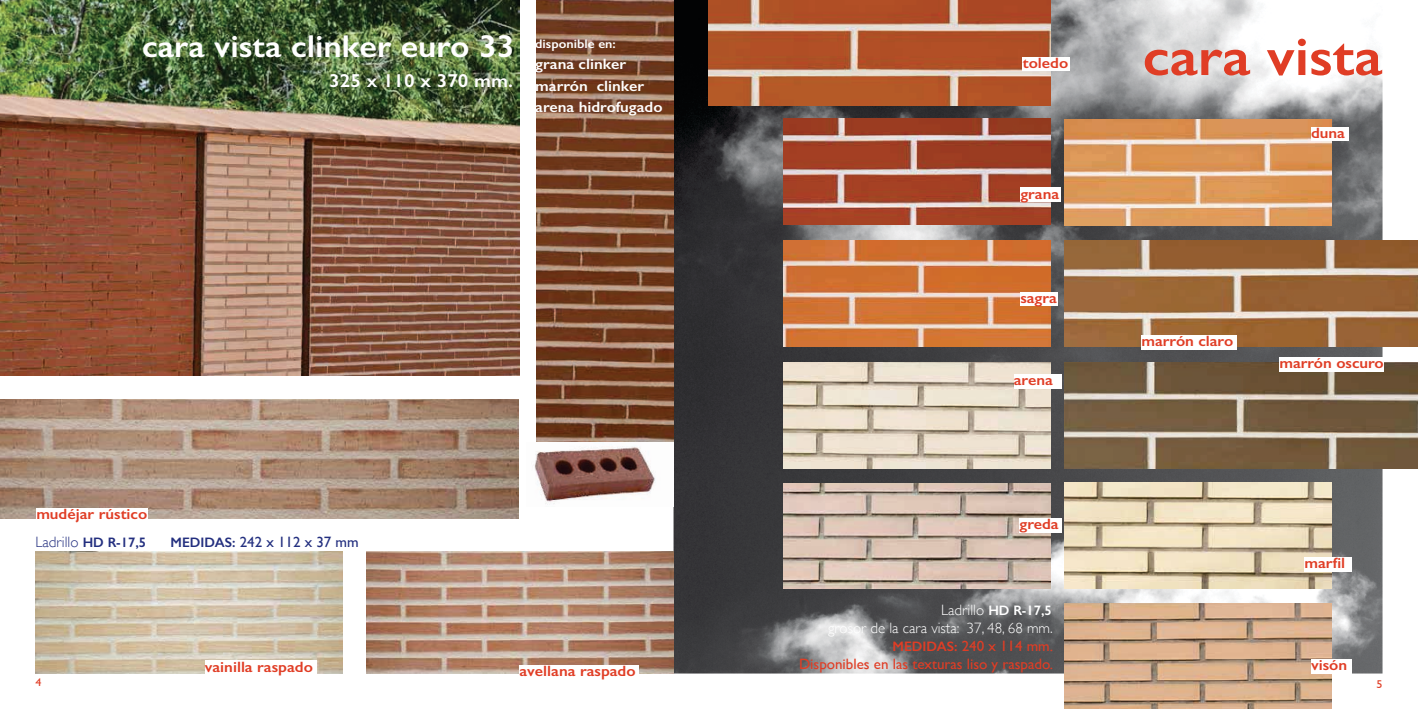
<style>
.page{position:relative;width:1418px;height:709px;background:#fff}
.page>*{position:absolute;margin:0;border:0;box-sizing:border-box;transform-origin:0 0}
.t1{font:600 54.5px "Gill Sans";color:#e03d25;scale:1.07 1}
.t2{font:600 31.62px "Gill Sans";color:#fff;scale:1.07 1}
.t3{font:600 18.75px "Gill Sans";color:#fff;scale:1.07 1}
.t4{font:600 15px/28px "Gill Sans";color:#e03d25;scale:1.07 1}
.t5{font:15px/18px "Gill Sans";color:#e03d25;text-align:right}
.t6{font:600 15px/21.2px "Gill Sans";color:#fff;scale:1.07 1}
.t7{font:15px "Gill Sans";color:#232f7f}
.t8{font:600 12.5px "Gill Sans";color:#fff;scale:1.07 1}
.t9{font:11.25px "Gill Sans";color:#e03d25;scale:1.07 1}
.s1{font-weight:300;color:#232f7f}
.s2{font-size:13.75px;color:#232f7f}
.s3{font-weight:600;font-size:13.75px}
.s4{font-weight:300;color:#fff}
.s5{font-weight:600;font-size:13.75px;color:#fff}
</style>
<div class="page">
<img style="left:673px;top:0;width:709px;height:673px">
<img style="left:709px;top:0;width:341px;height:106px">
<div style="left:1022px;top:57px;width:47px;height:14px;background:#fff"></div>
<img style="left:783px;top:119px;width:267px;height:105px">
<div style="left:1020px;top:188px;width:41px;height:14px;background:#fff"></div>
<img style="left:783px;top:241px;width:267px;height:105px">
<div style="left:1020px;top:292px;width:37px;height:14px;background:#fff"></div>
<img style="left:1064px;top:119px;width:267px;height:106px">
<div style="left:1310px;top:127px;width:38px;height:14px;background:#fff"></div>
<img style="left:1064px;top:241px;width:353px;height:105px">
<div style="left:1141px;top:335px;width:95px;height:14px;background:#fff"></div>
<img style="left:1064px;top:363px;width:353px;height:105px">
<div style="left:1279px;top:357px;width:104px;height:15px;background:#fff"></div>
<img style="left:783px;top:362px;width:267px;height:106px">
<div style="left:1013px;top:374px;width:48px;height:15px;background:#fff"></div>
<img style="left:783px;top:483px;width:267px;height:105px">
<div style="left:1019px;top:518px;width:43px;height:14px;background:#fff"></div>
<img style="left:1064px;top:482px;width:267px;height:106px">
<div style="left:1304px;top:557px;width:47px;height:14px;background:#fff"></div>
<img style="left:1064px;top:603px;width:267px;height:106px">
<div style="left:1310px;top:659px;width:41px;height:14px;background:#fff"></div>
<img style="left:35px;top:551px;width:308px;height:122px">
<div style="left:205px;top:661px;width:111px;height:17px;background:#fff"></div>
<img style="left:366px;top:552px;width:307px;height:121px">
<div style="left:519px;top:665px;width:120px;height:14px;background:#fff"></div>
<img style="left:0;top:400px;width:518px;height:119px">
<div style="left:36px;top:508px;width:112px;height:14px;background:#fff"></div>
<img style="left:536px;top:0;width:137px;height:442px">
<img style="left:534px;top:446px;width:122px;height:59px">
<img style="left:0;top:0;width:519px;height:376px">
<h2 class="t2" style="left:142px;top:27px;width:350px">cara vista clinker euro 33</h2>
<p class="t3" style="left:329px;top:69px;width:173px">325 x 110 x 370 mm.</p>
<p class="t8" style="left:535px;top:36px;width:77px">disponible en:</p>
<p class="t6" style="left:535px;top:54px;width:121px">grana clinker marrón clinker arena hidrofugado</p>
<p class="t4" style="left:35px;top:500px;width:106px">mudéjar rústico<br><span class="s1">Ladrillo</span> <span class="s2">HD R-17,5</span></p>
<p class="t7" style="left:170px;top:533px;width:190px"><span class="s3">MEDIDAS:</span> 242 x 112 x 37 mm</p>
<p class="t4" style="left:1022px;top:49px;width:44px">toledo</p>
<p class="t4" style="left:1020px;top:179px;width:38px">grana</p>
<p class="t4" style="left:1020px;top:283px;width:36px">sagra</p>
<p class="t4" style="left:1013px;top:366px;width:38px">arena</p>
<p class="t4" style="left:1019px;top:510px;width:38px">greda</p>
<h1 class="t1" style="left:1142px;top:24px;width:226px">cara vista</h1>
<p class="t4" style="left:1310px;top:119px;width:33px">duna</p>
<p class="t4" style="left:1141px;top:327px;width:87px">marrón claro</p>
<p class="t4" style="left:1279px;top:349px;width:99px">marrón oscuro</p>
<p class="t4" style="left:1304px;top:549px;width:39px">marfil</p>
<p class="t5" style="left:799px;top:600px;width:256px"><span class="s4">Ladrillo</span> <span class="s5">HD R-17,5<br></span><span class="s4">grosor de la cara vista: 37, 48, 68 mm.<br></span><span class="s3">MEDIDAS:</span> 240 x 114 mm.<br>Disponibles en las texturas liso y raspado.</p>
<p class="t4" style="left:205px;top:652px;width:102px">vainilla raspado</p>
<p class="t4" style="left:1310px;top:651px;width:35px">visón</p>
<p class="t4" style="left:519px;top:657px;width:110px">avellana raspado</p>
<p class="t9" style="left:35px;top:675px;width:7px">4</p>
<p class="t9" style="left:1376px;top:677px;width:7px">5</p>
</div>
